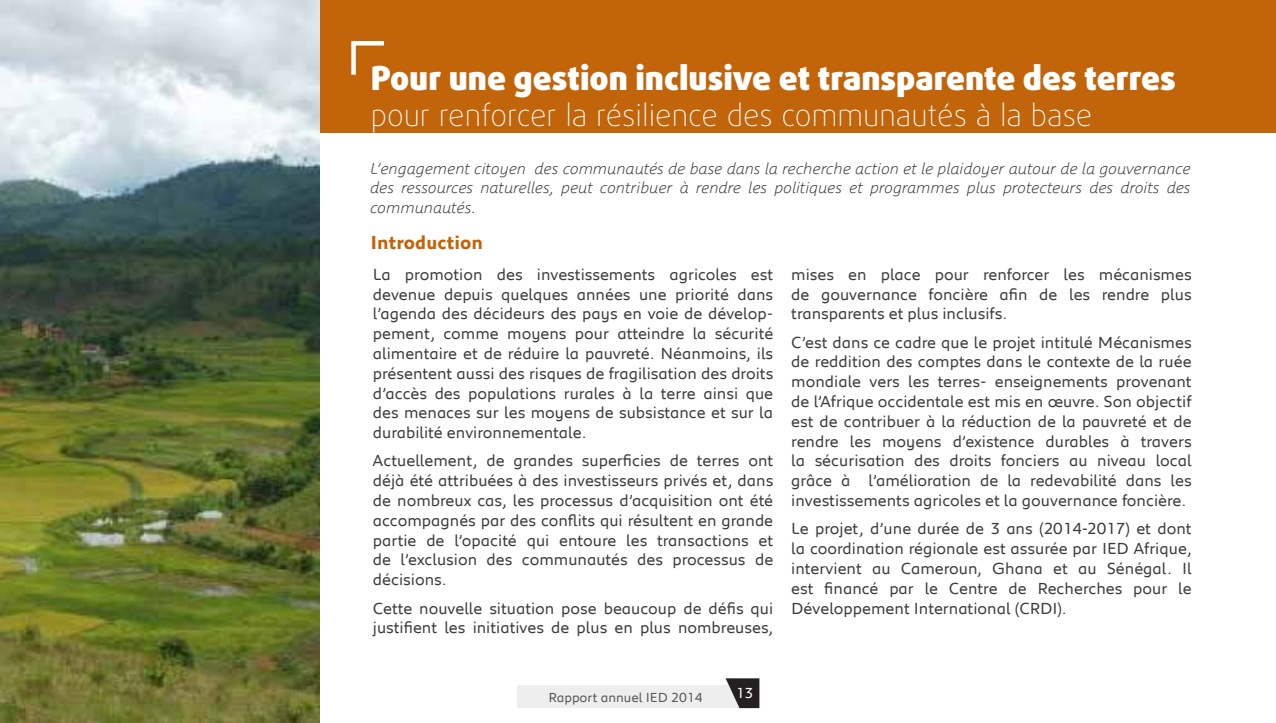
<style>
.page{position:relative;width:1276px;height:723px;background:#fff}
.page>*{position:absolute;margin:0;border:0;box-sizing:border-box;transform-origin:0 0}
.t1{font:900 33px "Daxline Pro";color:#fff}
.t2{font:100 30px "Daxline Pro";color:#fff}
.t3{font:700 19.5px "Peugeot";color:#c1640a}
.t4{font:16.5px/19.8px "Peugeot";color:#3c3c3b;text-align:justify}
.t5{font:italic 300 16.5px/19.8px "Peugeot";color:#3c3c3b;text-align:justify}
.t6{font:15px "Peugeot";color:#fff}
.t7{font:13.5px "Peugeot";color:#575756}
</style>
<div class="page">
<div style="left:516px;top:685px;width:227px;height:23px;background:#eee"></div>
<svg style="left:725px;top:678px;width:34px;height:30px"></svg>
<div style="left:319px;top:0;width:957px;height:133px;background:#c1640a"></div>
<svg style="left:351px;top:41px;width:33px;height:34px"></svg>
<img style="left:0;top:0;width:319px;height:723px">
<h1 class="t1" style="left:371px;top:56px;width:806px">Pour une gestion inclusive et transparente des terres</h1>
<h2 class="t2" style="left:371px;top:95px;width:723px">pour renforcer la résilience des communautés à la base</h2>
<p class="t5" style="left:370px;top:157px;width:822px">L’engagement citoyen des communautés de base dans la recherche action et le plaidoyer autour de la gouvernance des ressources naturelles, peut contribuer à rendre les politiques et programmes plus protecteurs des droits des communautés.</p>
<p class="t3" style="left:370px;top:229px;width:114px">Introduction</p>
<p class="t4" style="left:373px;top:263px;width:402px">La promotion des investissements agricoles est devenue depuis quelques années une priorité dans l’agenda des décideurs des pays en voie de dévelop&shy;pement, comme moyens pour atteindre la sécurité alimentaire et de réduire la pauvreté. Néanmoins, ils présentent aussi des risques de fragilisation des droits d’accès des populations rurales à la terre ainsi que des menaces sur les moyens de subsistance et sur la durabilité environnementale.</p>
<p class="t4" style="left:373px;top:450px;width:402px">Actuellement, de grandes superficies de terres ont déjà été attribuées à des investisseurs privés et, dans de nombreux cas, les processus d’acquisition ont été accompagnés par des conflits qui résultent en grande partie de l’opacité qui entoure les transactions et de l’exclusion des communautés des processus de décisions.</p>
<p class="t4" style="left:373px;top:597px;width:402px">Cette nouvelle situation pose beaucoup de défis qui justifient les initiatives de plus en plus nombreuses,</p>
<p class="t4" style="left:791px;top:263px;width:402px">mises en place pour renforcer les mécanismes de gouvernance foncière afin de les rendre plus transparents et plus inclusifs.</p>
<p class="t4" style="left:791px;top:331px;width:402px">C’est dans ce cadre que le projet intitulé Mécanismes de reddition des comptes dans le contexte de la ruée mondiale vers les terres- enseignements provenant de l’Afrique occidentale est mis en œuvre. Son objectif est de contribuer à la réduction de la pauvreté et de rendre les moyens d’existence durables à travers la sécurisation des droits fonciers au niveau local grâce à l’amélioration de la redevabilité dans les investissements agricoles et la gouvernance foncière.</p>
<p class="t4" style="left:791px;top:518px;width:402px">Le projet, d’une durée de 3 ans (2014-2017) et dont la coordination régionale est assurée par IED Afrique, intervient au Cameroun, Ghana et au Sénégal. Il est financé par le Centre de Recherches pour le Développement International (CRDI).</p>
<p class="t7" style="left:548px;top:688px;width:155px">Rapport annuel IED 2014</p>
<p class="t6" style="left:736px;top:683px;width:19px">13</p>
</div>
